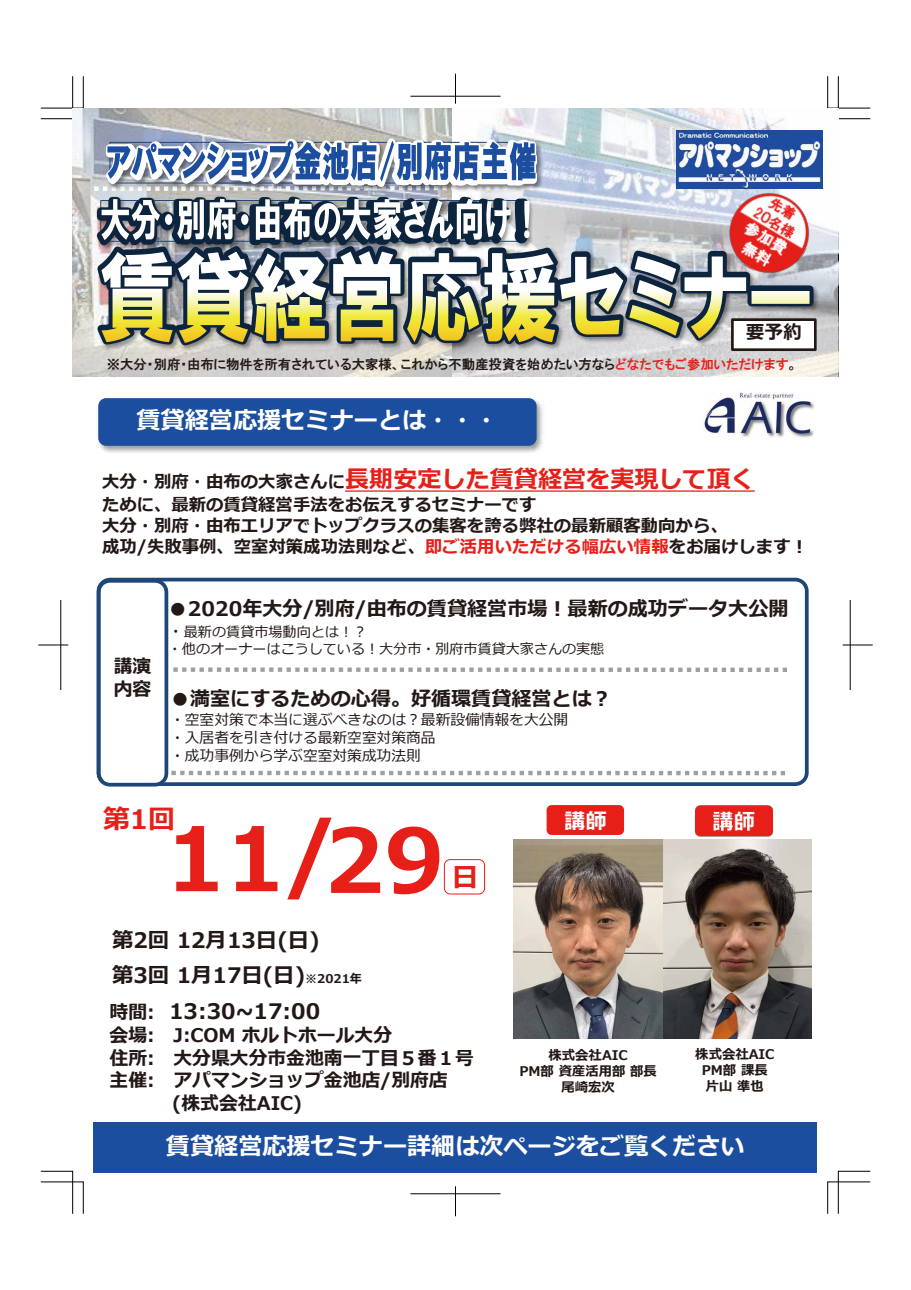
<style>
.page{position:relative;width:911px;height:1290px;background:#fff}
.page>*{position:absolute;margin:0;border:0;box-sizing:border-box;transform-origin:0 0}
.t1{font:700 88.38px "Meiryo";color:#e71f19}
.t2{font:700 26.88px "Meiryo";color:#e71f19}
.t3{font:700 24.12px "Meiryo";color:#fff}
.t4{font:700 24.12px "Meiryo";color:#e71f19}
.t5{font:700 21.38px "Meiryo";color:#221815}
.t6{font:700 21.38px "Meiryo";color:#fff}
.t7{font:700 20.12px "Meiryo";color:#221815}
.t8{font:700 18.75px/22.5px "Meiryo";color:#221815}
.t9{font:700 17.38px/20.9px "Meiryo";color:#221815}
.t10{font:14.75px/17.6px "Meiryo";color:#221815}
.t11{font:14.12px/17.5px "Meiryo";color:#221815}
.t12{font:13.38px "HGP Gothic E";color:#221815}
.t13{font:700 13.38px/16.1px "Meiryo";color:#221815;text-align:center}
.s1{color:#e71f19}
.s2{font-size:17.38px;color:#221815}
.s3{font-size:16.12px}
.s4{font-size:12px}
.s5{font-size:18.75px}
</style>
<div class="page">
<svg style="left:40px;top:1171px;width:44px;height:43px"></svg>
<svg style="left:40px;top:76px;width:44px;height:43px"></svg>
<svg style="left:827px;top:76px;width:43px;height:43px"></svg>
<svg style="left:827px;top:1171px;width:43px;height:43px"></svg>
<hr style="left:38px;top:645px;width:30px;height:1px;background:#000">
<hr style="left:61px;top:600px;width:1px;height:90px;background:#000">
<hr style="left:842px;top:645px;width:30px;height:1px;background:#000">
<hr style="left:850px;top:600px;width:1px;height:90px;background:#000">
<hr style="left:410px;top:96px;width:90px;height:1px;background:#000">
<hr style="left:455px;top:74px;width:1px;height:30px;background:#000">
<hr style="left:410px;top:1193px;width:90px;height:1px;background:#000">
<hr style="left:455px;top:1186px;width:1px;height:30px;background:#000">
<div style="left:97px;top:578px;width:711px;height:208px;border:4px solid #1e4778;border-radius:12px"></div>
<div style="left:101px;top:581px;width:68px;height:204px;background:#fff;border-radius:11px"></div>
<div style="left:97px;top:579px;width:71px;height:207px;border:4px solid #1e4778;border-radius:11px"></div>
<svg style="left:171px;top:771px;width:614px;height:4px"></svg>
<svg style="left:345px;top:490px;width:410px;height:2px"></svg>
<div style="left:94px;top:1122px;width:723px;height:50px;background:#1c4ea0"></div>
<svg style="left:173px;top:667px;width:614px;height:5px"></svg>
<div style="left:444px;top:859px;width:41px;height:35px;border:1px solid #e71f19;border-radius:6px"></div>
<img style="left:98px;top:398px;width:445px;height:55px">
<img style="left:118px;top:446px;width:405px;height:7px">
<div style="left:98px;top:398px;width:438px;height:48px;background:#1c4ea0;border-radius:8px"></div>
<svg style="left:73px;top:108px;width:765px;height:269px"></svg>
<img style="left:677px;top:131px;width:145px;height:57px">
<svg style="left:89px;top:239px;width:728px;height:119px;background:#afb2ad"></svg>
<svg style="left:101px;top:251px;width:454px;height:92px"></svg>
<div style="left:731px;top:318px;width:85px;height:33px;background:#fff;border:3px solid #221815"></div>
<svg style="left:90px;top:108px;width:451px;height:133px"></svg>
<img style="left:714px;top:177px;width:111px;height:111px">
<img style="left:513px;top:840px;width:298px;height:198px">
<div style="left:546px;top:805px;width:78px;height:30px;background:#e71f19;border-radius:5px"></div>
<img style="left:695px;top:805px;width:77px;height:45px">
<img style="left:703px;top:392px;width:111px;height:46px">
<p class="t8" style="left:745px;top:322px;width:58px">要予約</p>
<p class="t12" style="left:107px;top:358px;width:692px">※大分・別府・由布に物件を所有されている大家様、これから不動産投資を始めたい方なら<span class="s1">どなたでもご参加いただけます</span>。</p>
<h3 class="t3" style="left:136px;top:403px;width:364px">賃貸経営応援セミナーとは・・・</h3>
<h3 class="t4" style="left:102px;top:462px;width:654px"><span class="s2">大分・別府・由布の大家さんに</span>長期安定した賃貸経営を実現して頂く</h3>
<p class="t9" style="left:102px;top:495px;width:707px">ために、最新の賃貸経営手法をお伝えするセミナーです<br>大分・別府・由布エリアでトップクラスの集客を誇る弊社の最新顧客動向から、<br>成功/失敗事例、空室対策成功法則など、<span class="s1">即ご活用いただける幅広い情報</span>をお届けします︕</p>
<p class="t8" style="left:114px;top:656px;width:39px">講演内容</p>
<p class="t7" style="left:168px;top:594px;width:622px">●2020年大分/別府/由布の賃貸経営市場︕最新の成功データ大公開</p>
<p class="t11" style="left:168px;top:624px;width:438px"><span class="s3">・</span>最新の賃貸市場動向とは︕︖<br>・他のオーナーはこうしている︕大分市・別府市賃貸大家さんの実態</p>
<p class="t7" style="left:170px;top:684px;width:443px">●満室にするための心得。好循環賃貸経営とは︖</p>
<p class="t10" style="left:170px;top:712px;width:400px">・空室対策で本当に選ぶべきなのは︖最新設備情報を大公開・入居者を引き付ける最新空室対策商品<br>・成功事例から学ぶ空室対策成功法則</p>
<h2 class="t2" style="left:103px;top:800px;width:73px">第1回</h2>
<h1 class="t1" style="left:165px;top:797px;width:280px">11/29</h1>
<p class="t5" style="left:112px;top:925px;width:209px">第2回 12月13日(日)</p>
<p class="t5" style="left:112px;top:959px;width:251px">第3回 1月17日(日)<span class="s4">※2021年</span></p>
<h2 class="t2" style="left:452px;top:858px;width:28px">日</h2>
<p class="t5" style="left:110px;top:996px;width:212px"><span class="s5">時間:</span> 13:30~17:00</p>
<p class="t8" style="left:110px;top:1025px;width:284px">会場: J:COM ホルトホール大分</p>
<p class="t8" style="left:110px;top:1047px;width:366px">住所: 大分県大分市金池南一丁目５番１号</p>
<p class="t8" style="left:110px;top:1070px;width:339px">主催: アパマンショップ金池店/別府店</p>
<p class="t8" style="left:172px;top:1092px;width:131px">(株式会社AIC)</p>
<p class="t6" style="left:564px;top:806px;width:44px">講師</p>
<p class="t13" style="left:519px;top:1047px;width:139px">株式会社AIC<br>PM部資産活用部部長尾崎宏次</p>
<p class="t13" style="left:695px;top:1046px;width:81px">株式会社AIC<br>PM部課長片山準也</p>
<h3 class="t3" style="left:166px;top:1129px;width:580px">賃貸経営応援セミナー詳細は次ページをご覧ください</h3>
</div>
